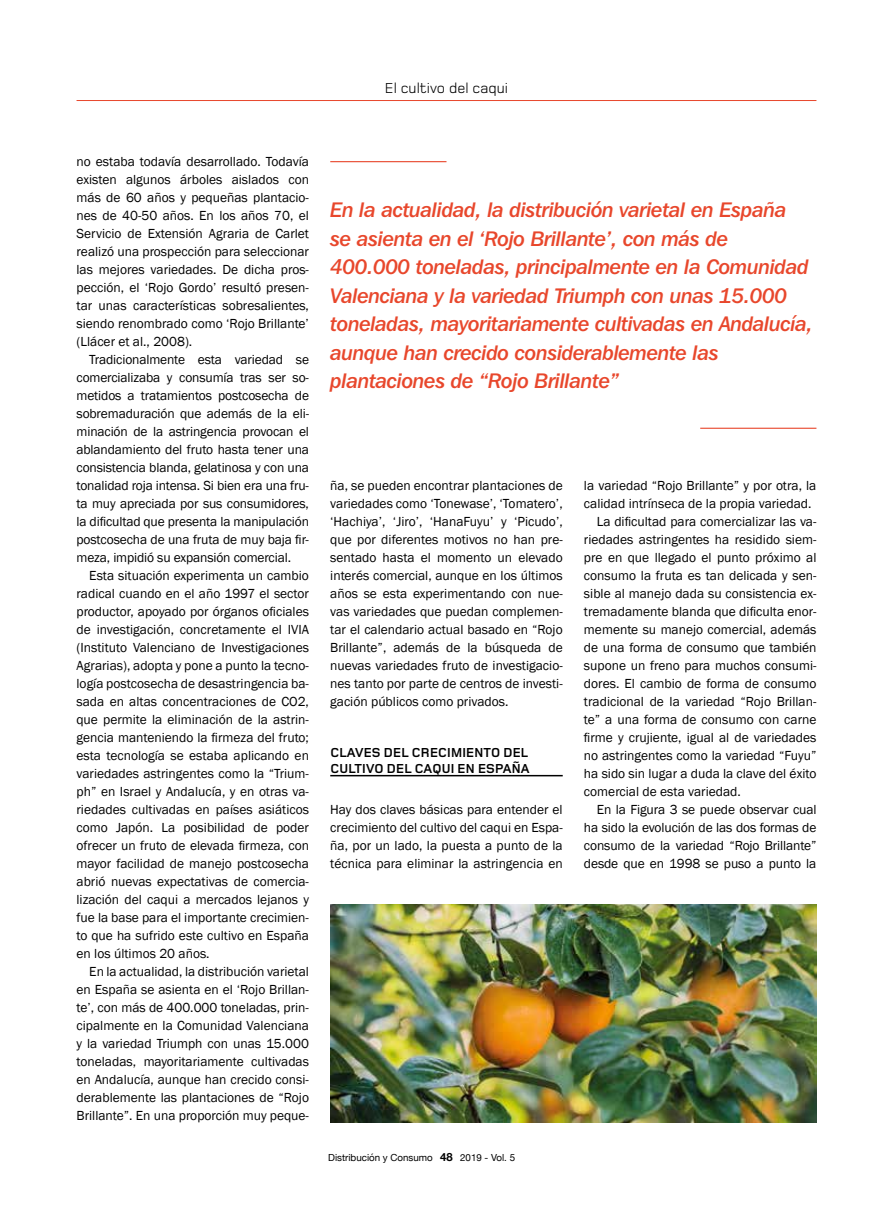
<style>
.page{position:relative;width:893px;height:1212px;background:#fff}
.page>*{position:absolute;margin:0;border:0;box-sizing:border-box;transform-origin:0 0}
.t1{font:21px/28.5px "Franklin Gothic IT Cby BT Med Ital";letter-spacing:-.02em;color:#e8472c}
.t2{font:15px "Foundry Monoline";color:#000}
.t3{font:13.5px/18px "Franklin Gothic";color:#000;text-align:justify}
.t4{font:700 13.5px/16.2px "Foundry Monoline";letter-spacing:.015em;color:#000}
.t5{font:9.75px "Helvetica Neue";color:#000}
.s1{font-weight:700;font-size:11.25px}
</style>
<div class="page">
<hr style="left:330px;top:775px;width:233px;height:1px;background:#000">
<hr style="left:330px;top:161px;width:116px;height:1px;background:#e8472c">
<hr style="left:700px;top:428px;width:116px;height:1px;background:#e8472c">
<img style="left:330px;top:904px;width:486px;height:219px">
<hr style="left:77px;top:100px;width:739px;height:1px;background:#e8472c">
<p class="t2" style="left:385px;top:79px;width:125px">El cultivo del caqui</p>
<p class="t3" style="left:77px;top:153px;width:234px">no estaba todavía desarrollado. Todavía existen algunos árboles aislados con más de 60 años y pequeñas plantacio&shy;nes de 40-50 años. En los años 70, el Servicio de Extensión Agraria de Carlet realizó una prospección para seleccionar las mejores variedades. De dicha pros&shy;pección, el ‘Rojo Gordo’ resultó presen&shy;tar unas características sobresalientes, siendo renombrado como ‘Rojo Brillante’ (Llácer et al., 2008).</p>
<p class="t3" style="left:77px;top:351px;width:234px;text-indent:13px">Tradicionalmente esta variedad se comercializaba y consumía tras ser so&shy;metidos a tratamientos postcosecha de sobremaduración que además de la eli&shy;minación de la astringencia provocan el ablandamiento del fruto hasta tener una consistencia blanda, gelatinosa y con una tonalidad roja intensa. Si bien era una fru&shy;ta muy apreciada por sus consumidores, la dificultad que presenta la manipulación postcosecha de una fruta de muy baja fir&shy;meza, impidió su expansión comercial.</p>
<p class="t3" style="left:77px;top:567px;width:234px;text-indent:13px">Esta situación experimenta un cambio radical cuando en el año 1997 el sector productor, apoyado por órganos oficiales de investigación, concretamente el IVIA (Instituto Valenciano de Investigaciones Agrarias), adopta y pone a punto la tecno&shy;logía postcosecha de desastringencia ba&shy;sada en altas concentraciones de CO2, que permite la eliminación de la astrin&shy;gencia manteniendo la firmeza del fruto; esta tecnología se estaba aplicando en variedades astringentes como la “Trium&shy;ph” en Israel y Andalucía, y en otras va&shy;riedades cultivadas en países asiáticos como Japón. La posibilidad de poder ofrecer un fruto de elevada firmeza, con mayor facilidad de manejo postcosecha abrió nuevas expectativas de comercia&shy;lización del caqui a mercados lejanos y fue la base para el importante crecimien&shy;to que ha sufrido este cultivo en España en los últimos 20 años.</p>
<p class="t3" style="left:77px;top:963px;width:234px;text-indent:13px">En la actualidad, la distribución varietal en España se asienta en el ‘Rojo Brillan&shy;te’, con más de 400.000 toneladas, prin&shy;cipalmente en la Comunidad Valenciana y la variedad Triumph con unas 15.000 toneladas, mayoritariamente cultivadas en Andalucía, aunque han crecido consi&shy;derablemente las plantaciones de “Rojo Brillante”. En una proporción muy peque-</p>
<p class="t1" style="left:330px;top:196px;width:484px">En la actualidad, la distribución varietal en España<br>se asienta en el ‘Rojo Brillante’, con más de 400.000 toneladas, principalmente en la Comunidad Valenciana y la variedad Triumph con unas 15.000 toneladas, mayoritariamente cultivadas en Andalucía, aunque han crecido considerablemente las plantaciones de “Rojo Brillante”</p>
<p class="t3" style="left:330px;top:477px;width:234px">ña, se pueden encontrar plantaciones de variedades como ‘Tonewase’, ‘Tomatero’, ‘Hachiya’, ‘Jiro’, ‘HanaFuyu’ y ‘Picudo’, que por diferentes motivos no han pre&shy;sentado hasta el momento un elevado interés comercial, aunque en los últimos años se esta experimentando con nue&shy;vas variedades que puedan complemen&shy;tar el calendario actual basado en “Rojo Brillante”, además de la búsqueda de nuevas variedades fruto de investigacio&shy;nes tanto por parte de centros de investi&shy;gación públicos como privados.</p>
<p class="t4" style="left:330px;top:745px;width:201px">CLAVES DEL CRECIMIENTO DEL<br>CULTIVO DEL CAQUI EN ESPAÑA</p>
<p class="t3" style="left:330px;top:801px;width:234px">Hay dos claves básicas para entender el crecimiento del cultivo del caqui en Espa&shy;ña, por un lado, la puesta a punto de la técnica para eliminar la astringencia en</p>
<p class="t3" style="left:584px;top:477px;width:234px">la variedad “Rojo Brillante” y por otra, la</p>
<p class="t3" style="left:584px;top:495px;width:229px">calidad intrínseca de la propia variedad.</p>
<p class="t3" style="left:597px;top:513px;width:221px">La dificultad para comercializar las va-</p>
<p class="t3" style="left:584px;top:531px;width:234px">riedades astringentes ha residido siem-</p>
<p class="t3" style="left:584px;top:549px;width:234px">pre en que llegado el punto próximo al</p>
<p class="t3" style="left:584px;top:567px;width:234px">consumo la fruta es tan delicada y sen-</p>
<p class="t3" style="left:584px;top:585px;width:234px">sible al manejo dada su consistencia ex-</p>
<p class="t3" style="left:584px;top:603px;width:234px">tremadamente blanda que dificulta enor-</p>
<p class="t3" style="left:584px;top:621px;width:234px">memente su manejo comercial, además</p>
<p class="t3" style="left:584px;top:639px;width:234px">de una forma de consumo que también</p>
<p class="t3" style="left:584px;top:657px;width:234px">supone un freno para muchos consumi-</p>
<p class="t3" style="left:584px;top:675px;width:234px">dores. El cambio de forma de consumo</p>
<p class="t3" style="left:584px;top:693px;width:234px">tradicional de la variedad “Rojo Brillan-</p>
<p class="t3" style="left:584px;top:711px;width:234px">te” a una forma de consumo con carne</p>
<p class="t3" style="left:584px;top:729px;width:234px">firme y crujiente, igual al de variedades</p>
<p class="t3" style="left:584px;top:747px;width:234px">no astringentes como la variedad “Fuyu”</p>
<p class="t3" style="left:584px;top:765px;width:234px">ha sido sin lugar a duda la clave del éxito</p>
<p class="t3" style="left:584px;top:783px;width:158px">comercial de esta variedad.</p>
<p class="t3" style="left:597px;top:801px;width:221px">En la Figura 3 se puede observar cual</p>
<p class="t3" style="left:584px;top:819px;width:234px">ha sido la evolución de las dos formas de</p>
<p class="t3" style="left:584px;top:837px;width:234px">consumo de la variedad “Rojo Brillante”</p>
<p class="t3" style="left:584px;top:855px;width:234px">desde que en 1998 se puso a punto la</p>
<p class="t5" style="left:328px;top:1150px;width:188px">Distribución y Consumo <span class="s1">48</span> 2019 - Vol. 5</p>
</div>
